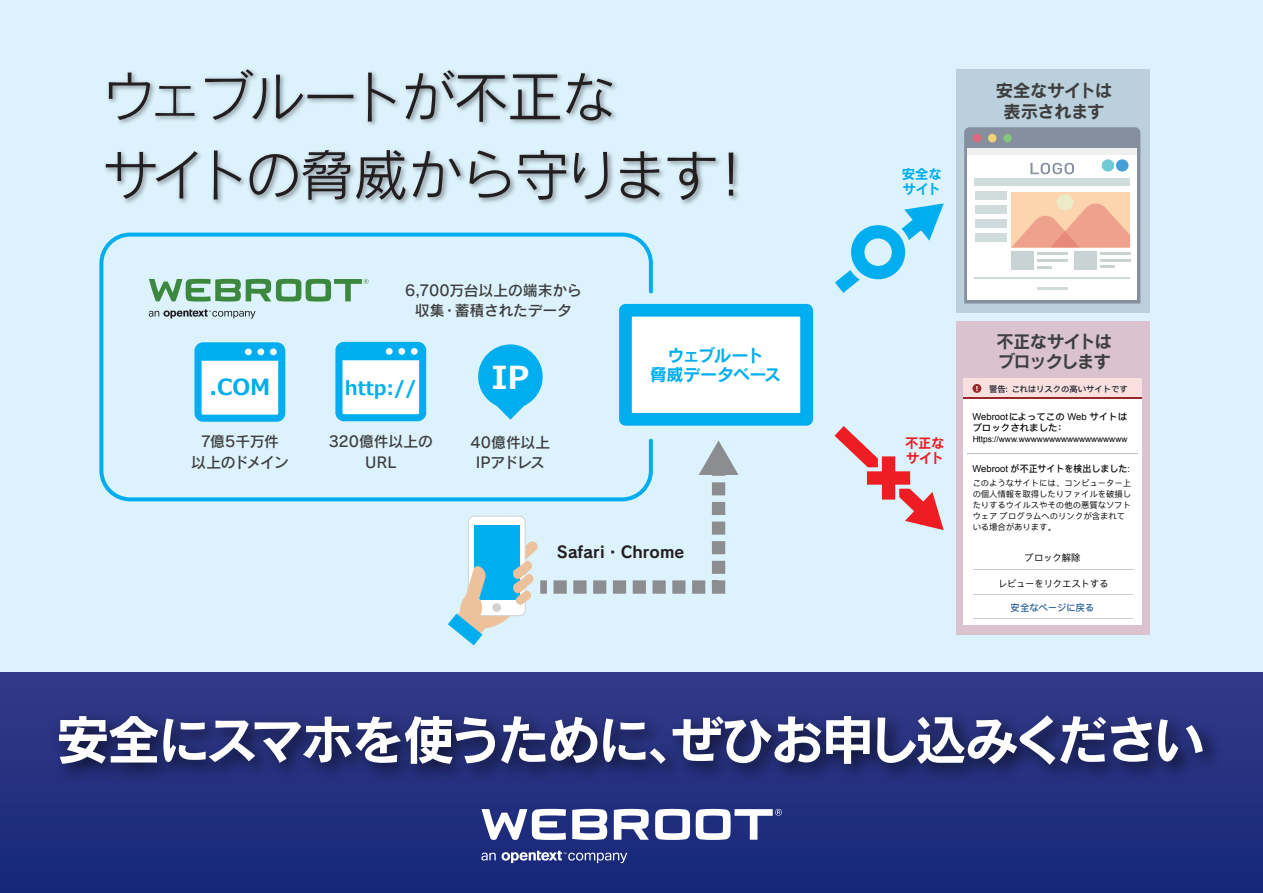
<style>
.page{position:relative;width:1263px;height:893px;background:#fff}
.page>*{position:absolute;margin:0;border:0;box-sizing:border-box;transform-origin:0 0}
.t1{font:55.2px/77.8px "Rodin Pro M";letter-spacing:-.065em;color:#231f20}
.t2{font:53.1px "Rodin Pro B";letter-spacing:-.07em;color:#fff}
.t3{font:700 31.65px "Meiryo";color:#fff}
.t4{font:700 22.2px "Meiryo";color:#00aeef}
.t5{font:700 19.05px "Meiryo";color:#00aeef}
.t6{font:17.4px/20.7px "Rodin Pro B";letter-spacing:-.035em;color:#3e3e3f;text-align:center}
.t7{font:17.4px "Rodin Pro B";letter-spacing:-.055em;color:#3e3e3f}
.t8{font:17.4px "Rodin Pro B";letter-spacing:-.075em;color:#3e3e3f}
.t9{font:17.1px "Rodin Pro B";letter-spacing:-.025em;color:#00aeef}
.t10{font:17.1px "Rodin Pro B";letter-spacing:-.055em;color:#00aeef}
.t11{font:16.05px "Rodin Pro B";letter-spacing:.005em;color:#231f20}
.t12{font:14.85px/20.5px "Rodin Pro DB";letter-spacing:-.015em;color:#3e3e3f;text-align:center}
.t13{font:14.85px/20.5px "Rodin Pro DB";letter-spacing:-.035em;color:#3e3e3f;text-align:center}
.t14{font:13.35px/15.1px "Rodin Pro B";letter-spacing:-.035em;color:#ee1d23}
.t15{font:13.35px/15.1px "Rodin Pro B";letter-spacing:-.03em;color:#00aeef}
.t16{font:500 9.45px "Ping Fang SC";color:#030303;scale:.95 1}
.t17{font:9.45px "Arial";color:#030303}
.t18{font:9.45px "Ping Fang SC";letter-spacing:-.025em;color:#030303}
.t19{font:500 9.45px "Ping Fang SC";color:#030303}
.t20{font:500 9.45px "Ping Fang SC";letter-spacing:-.025em;color:#255d95}
.t21{font:9.45px "Ping Fang SC";letter-spacing:-.025em;color:#050404}
.t22{font:8.4px/11.1px "Ping Fang SC";color:#030303}
.t23{font:8.4px "Arial";color:#030303}
.t24{font:600 8.4px "Ping Fang HK";color:#23272f}
.s1{font-family:"Arial";font-weight:700}
.s2{font-family:"Ping Fang SC";font-weight:500}
.s3{font-family:"Arial";font-weight:400}
</style>
<div class="page">
<svg style="left:0;top:671px;width:1263px;height:222px;background:#222f7f"></svg>
<div style="left:0;top:0;width:1263px;height:671px;background:#dcf2fc"></div>
<img style="left:43px;top:700px;width:1186px;height:97px">
<svg style="left:481px;top:851px;width:146px;height:12px;background:#616ca4"></svg>
<svg style="left:655px;top:809px;width:35px;height:31px"></svg>
<svg style="left:614px;top:809px;width:35px;height:31px"></svg>
<svg style="left:572px;top:809px;width:35px;height:31px"></svg>
<svg style="left:696px;top:809px;width:86px;height:31px"></svg>
<svg style="left:481px;top:809px;width:85px;height:31px"></svg>
<div style="left:99px;top:233px;width:554px;height:268px;border:4px solid #00aeef;border-radius:29px"></div>
<div style="left:956px;top:69px;width:194px;height:243px;background:#bad1dd"></div>
<img style="left:105px;top:69px;width:634px;height:136px">
<svg style="left:335px;top:342px;width:91px;height:79px;background:#99def8"></svg>
<svg style="left:194px;top:342px;width:91px;height:80px;background:#99def8"></svg>
<svg style="left:478px;top:344px;width:65px;height:76px"></svg>
<svg style="left:149px;top:309px;width:107px;height:10px"></svg>
<svg style="left:149px;top:279px;width:220px;height:23px"></svg>
<svg style="left:964px;top:127px;width:176px;height:177px;background:#dfd6d3"></svg>
<div style="left:956px;top:321px;width:194px;height:314px;background:#dac3ce"></div>
<div style="left:963px;top:378px;width:179px;height:247px;background:#fff"></div>
<hr style="left:967px;top:453px;width:171px;height:1px;background:#bdbec5">
<hr style="left:973px;top:619px;width:160px;height:1px;background:#030303">
<hr style="left:973px;top:594px;width:160px;height:1px;background:#030303">
<hr style="left:973px;top:570px;width:160px;height:1px;background:#030303">
<div style="left:963px;top:378px;width:179px;height:20px;background:#f9e0df"></div>
<svg style="left:972px;top:384px;width:9px;height:9px"></svg>
<hr style="left:963px;top:398px;width:179px;height:1px;background:#99282b">
<svg style="left:835px;top:203px;width:109px;height:90px"></svg>
<div style="left:845px;top:219px;width:66px;height:66px;border:25px solid #dcf2fc;border-radius:50%"></div>
<svg style="left:858px;top:232px;width:40px;height:41px"></svg>
<div style="left:851px;top:225px;width:54px;height:54px;border:13px solid #00aeef;border-radius:50%"></div>
<svg style="left:834px;top:426px;width:110px;height:104px"></svg>
<div style="left:540px;top:580px;width:7px;height:14px;background:#8b8d90"></div>
<svg style="left:553px;top:440px;width:185px;height:154px"></svg>
<div style="left:468px;top:516px;width:57px;height:100px;background:#fff;border-radius:6px"></div>
<div style="left:468px;top:516px;width:58px;height:100px;border:1px solid #d1d2d4;border-radius:6px"></div>
<div style="left:474px;top:525px;width:46px;height:74px;background:#00aeef"></div>
<svg style="left:448px;top:541px;width:90px;height:104px"></svg>
<div style="left:619px;top:304px;width:194px;height:122px;background:#fff;border:13px solid #00aeef"></div>
<h1 class="t1" style="left:101px;top:56px;width:659px">ウェブルートが不正な<br>サイトの脅威から守ります！</h1>
<h3 class="t12" style="left:405px;top:280px;width:178px;line-height:19.8px">6,700万台以上の端末から収集・蓄積されたデータ</h3>
<h3 class="t15" style="left:902px;top:166px;width:42px">安全なサイト</h3>
<h3 class="t6" style="left:996px;top:80px;width:118px">安全なサイトは表示されます</h3>
<h3 class="t4" style="left:209px;top:375px;width:62px">.COM</h3>
<h3 class="t13" style="left:191px;top:431px;width:99px">7億5千万件<br>以上のドメイン</h3>
<h3 class="t5" style="left:345px;top:377px;width:74px">http://</h3>
<h3 class="t12" style="left:329px;top:430px;width:106px">320億件以上の<br>URL</h3>
<h3 class="t3" style="left:491px;top:359px;width:39px">IP</h3>
<h3 class="t7" style="left:996px;top:329px;width:117px">不正なサイトは</h3>
<h3 class="t10" style="left:667px;top:344px;width:98px">ウェブルート</h3>
<h3 class="t8" style="left:997px;top:350px;width:115px">ブロックします</h3>
<h3 class="t9" style="left:650px;top:363px;width:133px">脅威データベース</h3>
<p class="t24" style="left:989px;top:384px;width:140px">警告<span class="s1">:</span> これはリスクの高いサイトです</p>
<h3 class="t12" style="left:470px;top:431px;width:82px">40億件以上<br>IPアドレス</h3>
<h3 class="t14" style="left:905px;top:435px;width:41px">不正なサイト</h3>
<h3 class="t11" style="left:557px;top:541px;width:129px">Safari・Chrome</h3>
<p class="t17" style="left:972px;top:411px;width:156px">Webroot<span class="s2">によってこの</span> Web <span class="s2">サイトは</span></p>
<p class="t19" style="left:972px;top:422px;width:96px">ブロックされました：</p>
<p class="t23" style="left:972px;top:434px;width:156px">Https://www.wwwwwwwwwwwwwwwwww</p>
<p class="t16" style="left:972px;top:463px;width:167px"><span class="s3">Webroot</span> が不正サイトを検出しました<span class="s3">:</span></p>
<p class="t22" style="left:972px;top:477px;width:160px">このようなサイトには、コンピューター上の個人情報を取得したりファイルを破損したりするウイルスやその他の悪質なソフトウェアプログラムへのリンクが含まれている場合があります。</p>
<p class="t21" style="left:1025px;top:552px;width:57px">ブロック解除</p>
<p class="t18" style="left:997px;top:577px;width:113px">レビューをリクエストする</p>
<p class="t20" style="left:1011px;top:602px;width:85px">安全なページに戻る</p>
<h2 class="t2" style="left:56px;top:704px;width:1150px">安全にスマホを使うために、ぜひお申し込みください</h2>
</div>
